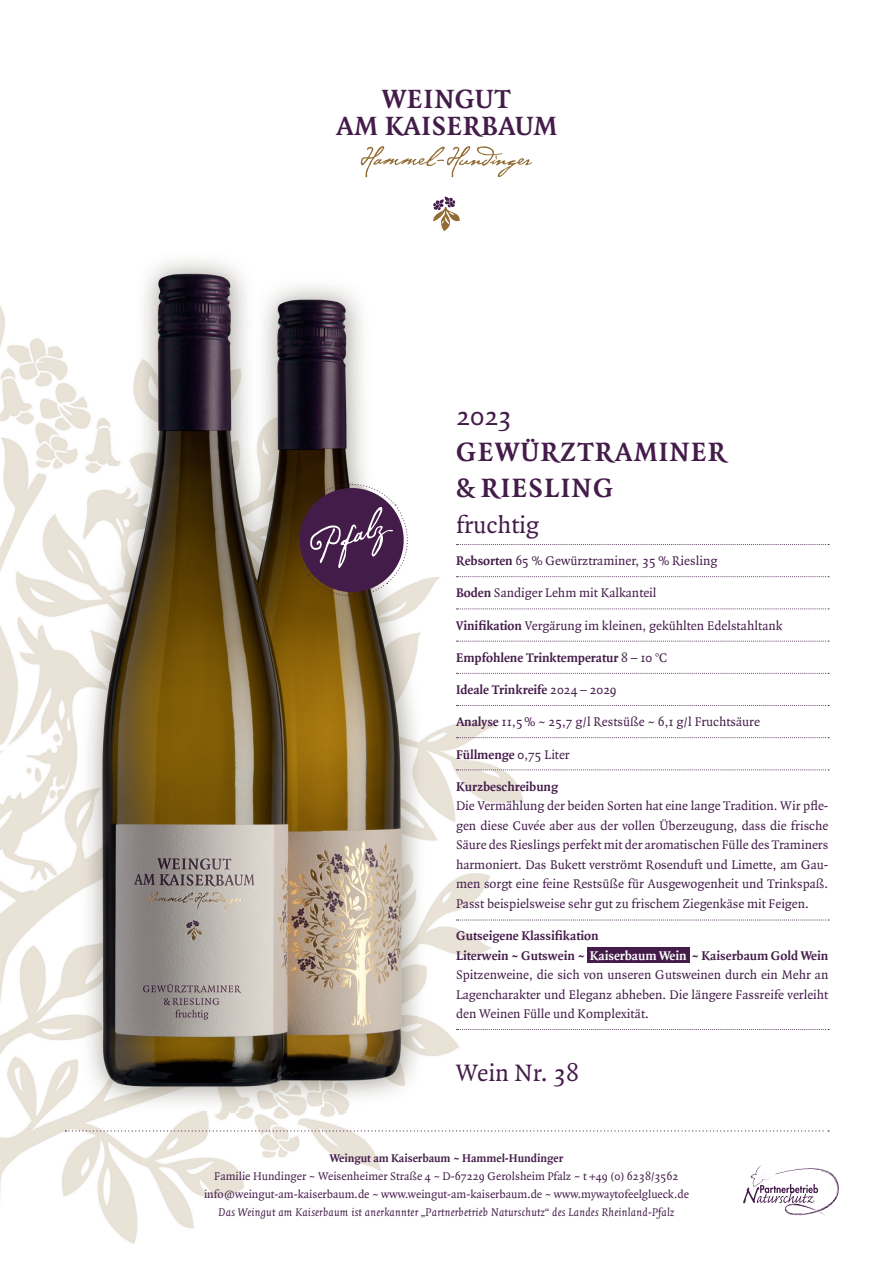
<style>
.page{position:relative;width:893px;height:1263px;background:#fff}
.page>*{position:absolute;margin:0;border:0;box-sizing:border-box;transform-origin:0 0}
.t1{font:700 28.5px/36px "Quadraat";letter-spacing:.05em;color:#441c4a}
.t2{font:28.5px "Quadraat";color:#441c4a}
.t3{font:700 28.35px/27px "Quadraat";letter-spacing:.025em;color:#441c4a;text-align:center}
.t4{font:25.5px "Quadraat";color:#441c4a}
.t5{font:13.5px/19.5px "Quadraat";color:#441c4a;text-align:justify}
.t6{font:700 13.5px "Quadraat";color:#441c4a}
.t7{font:12px/18px "Quadraat";color:#441c4a;text-align:center}
.t8{font:italic 12px "Quadraat";letter-spacing:.02em;color:#441c4a}
.t9{font:700 12px "Quadraat";color:#441c4a}
.s1{font-weight:700}
.s2{font-weight:400}
.s3{font-weight:700;color:#fff}
</style>
<div class="page">
<img style="left:0;top:162px;width:830px;height:1082px">
<svg style="left:743px;top:1164px;width:96px;height:52px"></svg>
<svg style="left:65px;top:1130px;width:764px;height:1px"></svg>
<img style="left:80px;top:252px;width:346px;height:859px">
<img style="left:86px;top:252px;width:332px;height:1px">
<img style="left:86px;top:1111px;width:332px;height:2px">
<svg style="left:361px;top:146px;width:171px;height:33px"></svg>
<svg style="left:432px;top:195px;width:28px;height:36px"></svg>
<svg style="left:290px;top:478px;width:124px;height:124px"></svg>
<div style="left:587px;top:947px;width:102px;height:16px;background:#441c4a"></div>
<svg style="left:457px;top:544px;width:372px;height:1px"></svg>
<svg style="left:457px;top:576px;width:372px;height:1px"></svg>
<svg style="left:457px;top:609px;width:372px;height:1px"></svg>
<svg style="left:457px;top:641px;width:372px;height:1px"></svg>
<svg style="left:457px;top:673px;width:372px;height:1px"></svg>
<svg style="left:457px;top:705px;width:372px;height:1px"></svg>
<svg style="left:457px;top:737px;width:372px;height:1px"></svg>
<svg style="left:457px;top:770px;width:372px;height:1px"></svg>
<svg style="left:457px;top:920px;width:372px;height:1px"></svg>
<svg style="left:457px;top:1029px;width:372px;height:1px"></svg>
<h2 class="t3" style="left:336px;top:86px;width:222px">WEINGUT<br>AM KAISERBAUM</h2>
<h1 class="t2" style="left:456px;top:401px;width:57px">2023</h1>
<h1 class="t1" style="left:456px;top:434px;width:272px">GEWÜRZTRAMINER &amp; RIESLING</h1>
<h3 class="t4" style="left:456px;top:511px;width:84px">fruchtig</h3>
<p class="t5" style="left:456px;top:551px;width:263px"><span class="s1">Rebsorten</span> 65 % Gewürztraminer, 35 % Riesling</p>
<p class="t5" style="left:456px;top:584px;width:202px"><span class="s1">Boden</span> Sandiger Lehm mit Kalkanteil</p>
<p class="t5" style="left:456px;top:616px;width:328px"><span class="s1">Vinifikation</span> Vergärung im kleinen, gekühlten Edelstahltank</p>
<p class="t6" style="left:456px;top:650px;width:213px">Empfohlene Trinktemperatur <span class="s2">8 – 10 °C</span></p>
<p class="t6" style="left:456px;top:682px;width:162px">Ideale Trinkreife <span class="s2">2024 – 2029</span></p>
<p class="t5" style="left:456px;top:713px;width:305px"><span class="s1">Analyse</span> 11,5 % ~ 25,7 g/l Restsüße ~ 6,1 g/l Fruchtsäure</p>
<p class="t6" style="left:456px;top:747px;width:115px">Füllmenge <span class="s2">0,75 Liter</span></p>
<p class="t6" style="left:456px;top:779px;width:104px">Kurzbeschreibung</p>
<p class="t5" style="left:456px;top:797px;width:374px">Die Vermählung der beiden Sorten hat eine lange Tradition. Wir pfle&shy;gen diese Cuvée aber aus der vollen Überzeugung, dass die frische Säure des Rieslings perfekt mit der aromatischen Fülle des Traminers harmoniert. Das Bukett verströmt Rosenduft und Limette, am Gau&shy;men sorgt eine feine Restsüße für Ausgewogenheit und Trinkspaß.<br>Passt beispielsweise sehr gut zu frischem Ziegenkäse mit Feigen.</p>
<p class="t5" style="left:456px;top:926px;width:374px;text-align:left"><span class="s1">Gutseigene Klassifikation<br>Literwein ~ Gutswein ~</span> <span class="s3">Kaiserbaum Wein</span> <span class="s1">~ Kaiserbaum Gold Wein </span>Spitzenweine, die sich von unseren Gutsweinen durch ein Mehr an Lagencharakter und Eleganz abheben. Die längere Fassreife verleiht den Weinen Fülle und Komplexität.</p>
<h3 class="t4" style="left:456px;top:1059px;width:124px">Wein Nr. 38</h3>
<p class="t9" style="left:330px;top:1152px;width:235px">Weingut am Kaiserbaum ~ Hammel-Hundinger</p>
<p class="t7" style="left:204px;top:1168px;width:486px">Familie Hundinger ~ Weisenheimer Straße 4 ~ D-67229 Gerolsheim Pfalz ~ t +49 (0) 6238/3562 info@weingut-am-kaiserbaum.de ~ www.weingut-am-kaiserbaum.de ~ www.mywaytofeelglueck.de</p>
<p class="t8" style="left:219px;top:1206px;width:457px">Das Weingut am Kaiserbaum ist anerkannter „Partnerbetrieb Naturschutz“ des Landes Rheinland-Pfalz</p>
</div>
